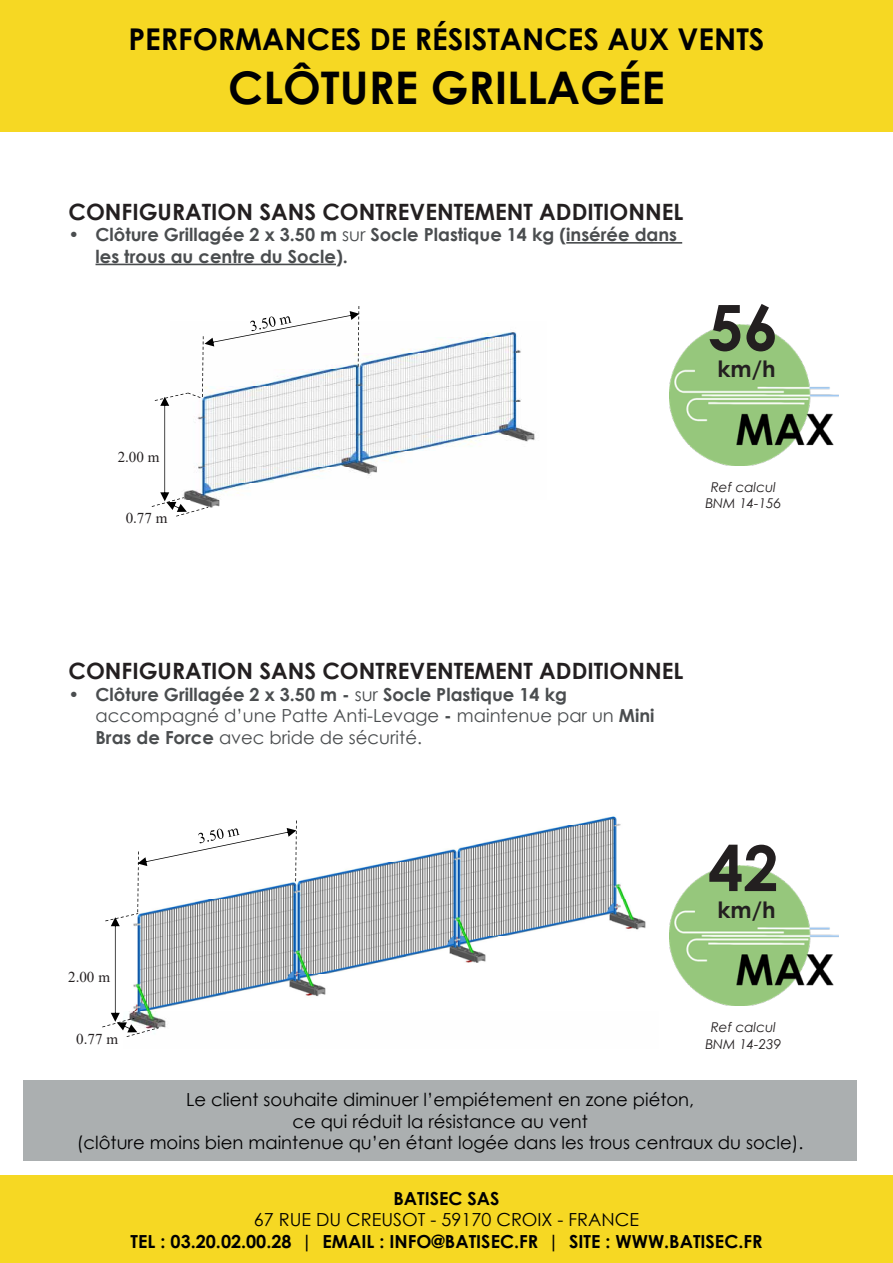
<style>
.page{position:relative;width:893px;height:1263px;background:#fff}
.page>*{position:absolute;margin:0;border:0;box-sizing:border-box;transform-origin:0 0}
.t1{font:700 63px "Century Gothic";color:#231f20}
.t2{font:700 45px "Century Gothic";color:#000001}
.t3{font:700 30px "Century Gothic";color:#000001}
.t4{font:700 22.5px "Century Gothic";color:#231f20}
.t5{font:18px "Century Gothic";color:#000001}
.t6{font:18px/21.6px "Century Gothic";color:#4a4d4f}
.t7{font:700 18px/21.6px "Century Gothic";color:#4a4d4f}
.t8{font:700 18px "Century Gothic";color:#000001}
.t9{font:15px "Times New Roman";color:#231f20}
.t10{font:italic 13.5px "Century Gothic";color:#231f20}
.s1{font-weight:400}
.s2{font-weight:700}
</style>
<div class="page">
<div style="left:0;top:0;width:893px;height:132px;background:#f6d823"></div>
<div style="left:0;top:1176px;width:893px;height:87px;background:#f6d823"></div>
<img style="left:359px;top:322px;width:176px;height:154px">
<svg style="left:152px;top:306px;width:207px;height:210px"></svg>
<hr style="left:566px;top:242px;width:116px;height:2px;background:#4a4d4f">
<hr style="left:96px;top:264px;width:240px;height:1px;background:#4a4d4f">
<img style="left:669px;top:324px;width:170px;height:141px">
<img style="left:669px;top:865px;width:170px;height:141px">
<div style="left:23px;top:1081px;width:834px;height:80px;background:#abafb0"></div>
<img style="left:297px;top:816px;width:349px;height:181px">
<svg style="left:102px;top:820px;width:195px;height:217px"></svg>
<p class="t3" style="left:128px;top:16px;width:637px">PERFORMANCES DE RÉSISTANCES AUX VENTS</p>
<p class="t2" style="left:228px;top:54px;width:438px">CLÔTURE GRILLAGÉE</p>
<p class="t4" style="left:69px;top:194px;width:616px">CONFIGURATION SANS CONTREVENTEMENT ADDITIONNEL</p>
<p class="t7" style="left:96px;top:223px;width:583px;text-indent:-27px">• Clôture Grillagée 2 x 3.50 m <span class="s1">sur</span> Socle Plastique 14 kg (insérée dans les trous au centre du Socle).</p>
<p class="t1" style="left:708px;top:280px;width:72px">56</p>
<p class="t4" style="left:717px;top:352px;width:60px">km/h</p>
<p class="t9" style="left:118px;top:446px;width:43px">2.00 m</p>
<p class="t9" style="left:126px;top:507px;width:43px">0.77 m</p>
<p class="t10" style="left:711px;top:477px;width:67px">Ref calcul</p>
<p class="t10" style="left:705px;top:493px;width:77px">BNM 14-156</p>
<p class="t4" style="left:69px;top:654px;width:616px">CONFIGURATION SANS CONTREVENTEMENT ADDITIONNEL</p>
<p class="t6" style="left:96px;top:683px;width:561px;text-indent:-27px"><span class="s2">• Clôture Grillagée 2 x 3.50 m -</span> sur <span class="s2">Socle Plastique 14 kg </span>accompagné d’une Patte Anti-Levage <span class="s2">-</span> maintenue par un <span class="s2">Mini<br>Bras de Force</span> avec bride de sécurité.</p>
<p class="t9" style="left:68px;top:966px;width:43px">2.00 m</p>
<p class="t9" style="left:76px;top:1028px;width:43px">0.77 m</p>
<p class="t1" style="left:708px;top:820px;width:72px">42</p>
<p class="t4" style="left:717px;top:893px;width:60px">km/h</p>
<p class="t10" style="left:711px;top:1018px;width:67px">Ref calcul</p>
<p class="t10" style="left:705px;top:1034px;width:77px">BNM 14-239</p>
<p class="t5" style="left:186px;top:1087px;width:510px">Le client souhaite diminuer l’empiétement en zone piéton,</p>
<p class="t5" style="left:292px;top:1108px;width:297px">ce qui réduit la résistance au vent</p>
<p class="t5" style="left:77px;top:1130px;width:728px">(clôture moins bien maintenue qu’en étant logée dans les trous centraux du socle).</p>
<p class="t8" style="left:393px;top:1184px;width:108px">BATISEC SAS</p>
<p class="t5" style="left:254px;top:1207px;width:387px">67 RUE DU CREUSOT - 59170 CROIX - FRANCE</p>
<p class="t8" style="left:131px;top:1227px;width:633px">TEL : 03.20.02.00.28 | EMAIL : INFO@BATISEC.FR | SITE : WWW.BATISEC.FR</p>
</div>
